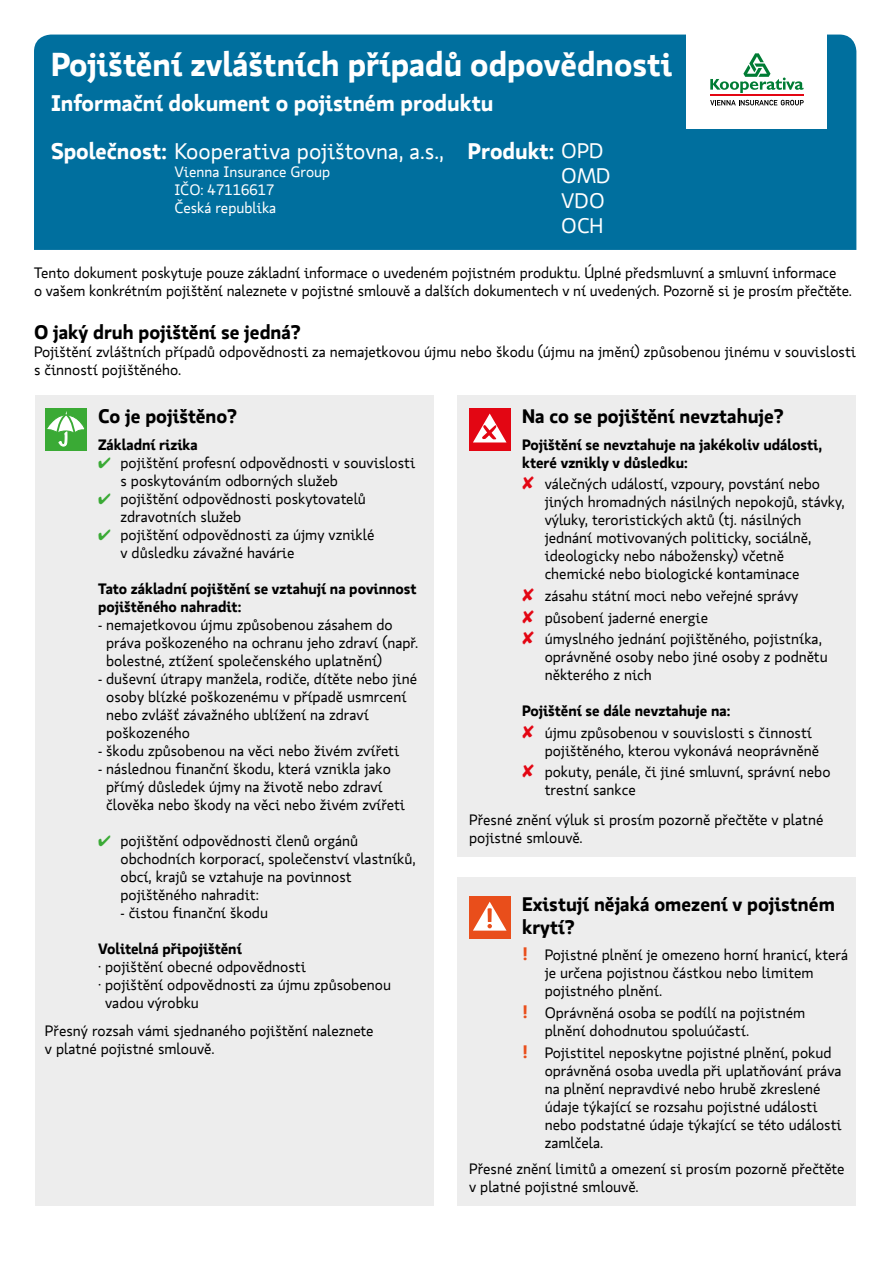
<style>
.page{position:relative;width:893px;height:1263px;background:#fff}
.page>*{position:absolute;margin:0;border:0;box-sizing:border-box;transform-origin:0 0}
.t1{font:700 33px "Koop Office";color:#fff}
.t2{font:700 22.5px "Koop Office";color:#fff}
.t3{font:22.5px "Koop Office";color:#fff}
.t4{font:21px/25.2px "Koop Office";color:#fff}
.t5{font:700 19.5px/23.4px "Koop Office";color:#000}
.t6{font:15px/18px "Koop Office";color:#000}
.t7{font:700 15px/18px "Koop Office";color:#000}
.t8{font:15px/18px "Koop Office";color:#fff}
.s1{font-weight:700}
.s2{font-weight:400;font-size:21px}
.s3{color:#3aaa35}
.s4{color:#e30613}
.s5{font-weight:700;font-size:18px;color:#e94e1b}
</style>
<div class="page">
<div style="left:34px;top:35px;width:822px;height:215px;background:#006f9e"></div>
<div style="left:35px;top:395px;width:399px;height:810px;background:#ededed"></div>
<div style="left:458px;top:395px;width:398px;height:461px;background:#ededed"></div>
<div style="left:458px;top:877px;width:398px;height:328px;background:#ededed"></div>
<div style="left:45px;top:408px;width:41px;height:42px;background:#3aaa35"></div>
<svg style="left:47px;top:411px;width:38px;height:35px"></svg>
<div style="left:469px;top:408px;width:41px;height:42px;background:#e30613"></div>
<svg style="left:473px;top:414px;width:33px;height:28px"></svg>
<div style="left:469px;top:896px;width:41px;height:43px;background:#e94e1b"></div>
<svg style="left:473px;top:902px;width:33px;height:29px"></svg>
<div style="left:687px;top:32px;width:140px;height:97px;background:#fff"></div>
<hr style="left:710px;top:95px;width:93px;height:1px;background:#e30613">
<svg style="left:710px;top:53px;width:93px;height:40px"></svg>
<svg style="left:710px;top:100px;width:94px;height:5px"></svg>
<h1 class="t1" style="left:51px;top:46px;width:623px">Pojištění zvláštních případů odpovědnosti</h1>
<h2 class="t2" style="left:51px;top:90px;width:444px">Informační dokument o pojistném produktu</h2>
<h2 class="t3" style="left:51px;top:138px;width:394px"><span class="s1">Společnost:</span> Kooperativa pojištovna, a.s.,</h2>
<p class="t8" style="left:174px;top:163px;width:157px">Vienna Insurance Group<br>IČO: 47116617<br>Česká republika</p>
<h2 class="t2" style="left:468px;top:138px;width:137px">Produkt: <span class="s2">OPD</span></h2>
<h3 class="t4" style="left:561px;top:163px;width:51px">OMD<br>VDO<br>OCH</h3>
<p class="t6" style="left:34px;top:264px;width:819px">Tento dokument poskytuje pouze základní informace o uvedeném pojistném produktu. Úplné předsmluvní a smluvní informace<br>o vašem konkrétním pojištění naleznete v pojistné smlouvě a dalších dokumentech v ní uvedených. Pozorně si je prosím přečtěte.</p>
<h3 class="t5" style="left:34px;top:320px;width:268px">O jaký druh pojištění se jedná?</h3>
<p class="t6" style="left:34px;top:343px;width:824px">Pojištění zvláštních případů odpovědnosti za nemajetkovou újmu nebo škodu (újmu na jmění) způsobenou jinému v souvislosti s činností pojištěného.</p>
<h3 class="t5" style="left:98px;top:404px;width:141px">Co je pojištěno?</h3>
<h3 class="t5" style="left:522px;top:404px;width:263px">Na co se pojištění nevztahuje?</h3>
<p class="t7" style="left:98px;top:435px;width:101px">Základní rizika</p>
<p class="t6" style="left:121px;top:454px;width:296px;text-indent:-22px"><span class="s3">✔</span> pojištění profesní odpovědnosti v souvislosti s poskytováním odborných služeb</p>
<p class="t6" style="left:121px;top:490px;width:247px;text-indent:-22px"><span class="s3">✔</span> pojištění odpovědnosti poskytovatelů zdravotních služeb</p>
<p class="t6" style="left:121px;top:526px;width:255px;text-indent:-22px"><span class="s3">✔</span> pojištění odpovědnosti za újmy vzniklé v důsledku závažné havárie</p>
<p class="t7" style="left:98px;top:579px;width:320px">Tato základní pojištění se vztahují na povinnost pojištěného nahradit:</p>
<p class="t6" style="left:106px;top:616px;width:314px;text-indent:-8px">- nemajetkovou újmu způsobenou zásahem do práva poškozeného na ochranu jeho zdraví (např. bolestné, ztížení společenského uplatnění)</p>
<p class="t6" style="left:106px;top:670px;width:312px;text-indent:-8px">- duševní útrapy manžela, rodiče, dítěte nebo jiné osoby blízké poškozenému v případě usmrcení nebo zvlášť závažného ublížení na zdraví poškozeného</p>
<p class="t6" style="left:98px;top:742px;width:303px">- škodu způsobenou na věci nebo živém zvířeti</p>
<p class="t6" style="left:106px;top:760px;width:300px;text-indent:-8px">- následnou finanční škodu, která vznikla jako přímý důsledek újmy na životě nebo zdraví člověka nebo škody na věci nebo živém zvířeti</p>
<p class="t6" style="left:121px;top:832px;width:297px;text-indent:-22px"><span class="s3">✔</span> pojištění odpovědnosti členů orgánů obchodních korporací, společenství vlastníků, obcí, krajů se vztahuje na povinnost pojištěného nahradit:</p>
<p class="t6" style="left:121px;top:904px;width:149px">- čistou finanční škodu</p>
<p class="t7" style="left:98px;top:939px;width:145px">Volitelná připojištění</p>
<p class="t6" style="left:98px;top:958px;width:209px">· pojištění obecné odpovědnosti</p>
<p class="t6" style="left:98px;top:976px;width:294px">· pojištění odpovědnosti za újmu způsobenou</p>
<p class="t6" style="left:105px;top:994px;width:95px">vadou výrobku</p>
<p class="t6" style="left:45px;top:1022px;width:330px">Přesný rozsah vámi sjednaného pojištění naleznete v platné pojistné smlouvě.</p>
<p class="t7" style="left:522px;top:435px;width:301px">Pojištění se nevztahuje na jakékoliv události, které vznikly v důsledku:</p>
<p class="t6" style="left:545px;top:475px;width:302px;text-indent:-23px"><span class="s4">✘</span> válečných událostí, vzpoury, povstání nebo jiných hromadných násilných nepokojů, stávky, výluky, teroristických aktů (tj. násilných jednání motivovaných politicky, sociálně, ideologicky nebo nábožensky) včetně chemické nebo biologické kontaminace</p>
<p class="t6" style="left:522px;top:585px;width:301px;line-height:21.6px"><span class="s4">✘</span> zásahu státní moci nebo veřejné správy<br><span class="s4">✘</span> působení jaderné energie<br><span class="s4">✘</span> úmyslného jednání pojištěného, pojistníka,</p>
<p class="t6" style="left:545px;top:648px;width:285px">oprávněné osoby nebo jiné osoby z podnětu některého z nich</p>
<p class="t6" style="left:522px;top:700px;width:291px;line-height:21.6px"><span class="s1">Pojištění se dále nevztahuje na:<br></span><span class="s4">✘</span> újmu způsobenou v souvislosti s činností</p>
<p class="t6" style="left:522px;top:740px;width:310px;line-height:21.6px;text-indent:23px">pojištěného, kterou vykonává neoprávněně <span class="s4">✘</span> pokuty, penále, či jiné smluvní, správní nebo</p>
<p class="t6" style="left:545px;top:781px;width:93px">trestní sankce</p>
<p class="t6" style="left:469px;top:811px;width:356px">Přesné znění výluk si prosím pozorně přečtěte v platné pojistné smlouvě.</p>
<h3 class="t5" style="left:522px;top:892px;width:314px">Existují nějaká omezení v pojistném krytí?</h3>
<p class="t6" style="left:545px;top:946px;width:305px;text-indent:-22px"><span class="s5">!</span> Pojistné plnění je omezeno horní hranicí, která je určena pojistnou částkou nebo limitem pojistného plnění.</p>
<p class="t6" style="left:545px;top:1004px;width:262px;text-indent:-22px"><span class="s5">!</span> Oprávněná osoba se podílí na pojistném plnění dohodnutou spoluúčastí.</p>
<p class="t6" style="left:545px;top:1043px;width:299px;text-indent:-22px"><span class="s5">!</span> Pojistitel neposkytne pojistné plnění, pokud oprávněná osoba uvedla při uplatňování práva na plnění nepravdivé nebo hrubě zkreslené údaje týkající se rozsahu pojistné události nebo podstatné údaje týkající se této události zamlčela.</p>
<p class="t6" style="left:469px;top:1160px;width:377px">Přesné znění limitů a omezení si prosím pozorně přečtěte v platné pojistné smlouvě.</p>
</div>
